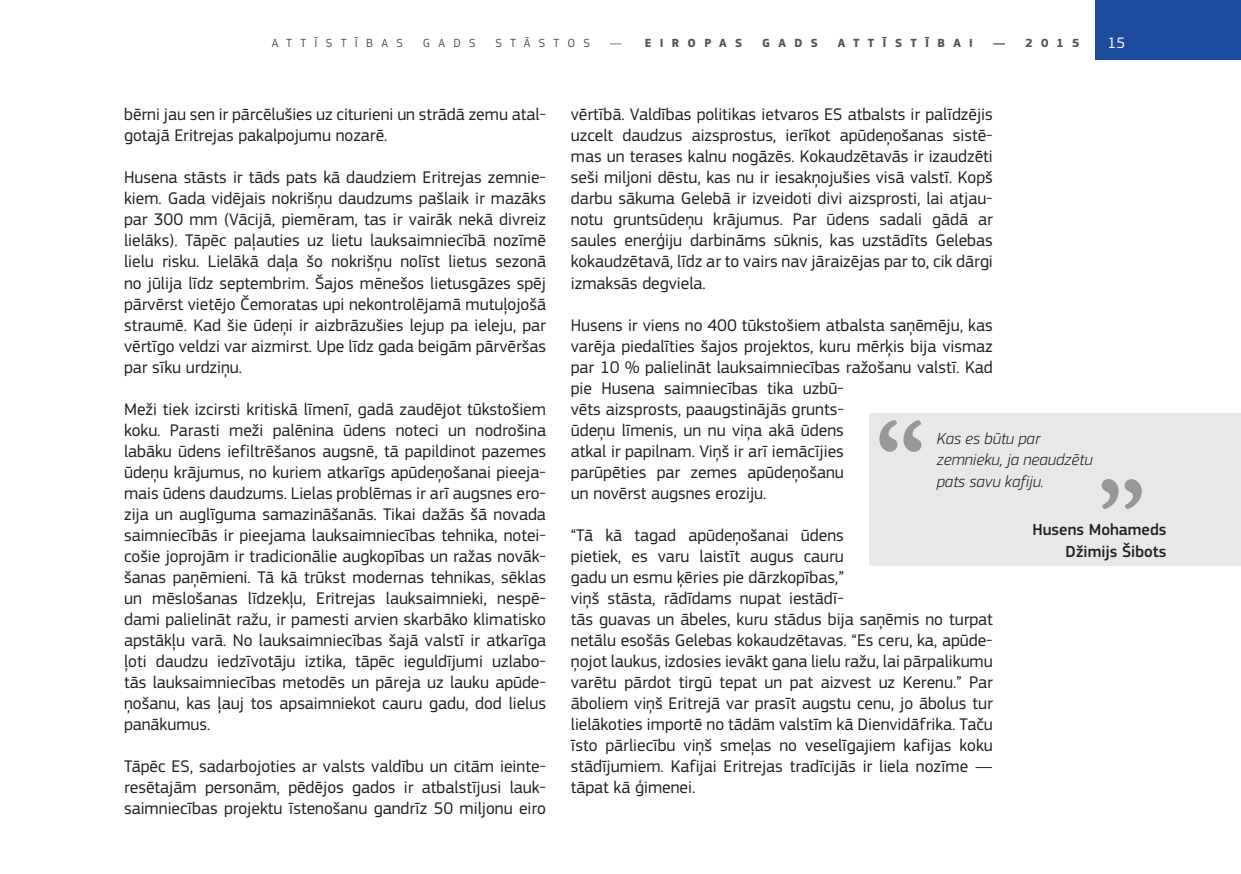
<style>
.page{position:relative;width:1241px;height:874px;background:#fff}
.page>*{position:absolute;margin:0;border:0;box-sizing:border-box;transform-origin:0 0}
.body{font:17.5px/21px "EC Square Sans Pro";color:#231f20;text-align:justify}
.quote{font:italic 300 16.62px/21.9px "EC Square Sans Pro";color:#231f20}
.quote_source{font:500 16.62px/21.9px "EC Square Sans Pro";color:#231f20;text-align:right}
.page_number{font:15.75px "EC Square Sans Pro";color:#fff}
.t1{font:700 12.25px "EC Square Sans Pro";letter-spacing:.675em;color:#505457}
.t2{font:12.25px "EC Square Sans Pro";letter-spacing:.675em;color:#505457}
.s1{font-weight:400}
</style>
<div class="page">
<div style="left:1095px;top:0;width:145px;height:60px;background:#1e4b9d"></div>
<div style="left:868px;top:412px;width:372px;height:153px;background:#e7e9e9"></div>
<svg style="left:1101px;top:479px;width:40px;height:30px"></svg>
<svg style="left:879px;top:420px;width:42px;height:31px"></svg>
<p class="t2" style="left:272px;top:36px;width:132px">ATTĪSTĪBAS</p>
<p class="t2" style="left:422px;top:36px;width:54px">GADS</p>
<p class="t2" style="left:495px;top:36px;width:96px">STĀSTOS</p>
<p class="t1" style="left:610px;top:36px;width:134px"><span class="s1">—</span> EIROPAS</p>
<p class="t1" style="left:762px;top:36px;width:57px">GADS</p>
<p class="t1" style="left:837px;top:36px;width:136px">ATTĪSTĪBAI</p>
<p class="t1" style="left:992px;top:36px;width:88px">— 2015</p>
<p class="page_number" style="left:1107px;top:34px;width:19px">15</p>
<p class="body" style="left:124px;top:104px;width:423px">bērni jau sen ir pārcēlušies uz citurieni un strādā zemu atal&shy;gotajā Eritrejas pakalpojumu nozarē.</p>
<p class="body" style="left:124px;top:167px;width:423px">Husena stāsts ir tāds pats kā daudziem Eritrejas zemnie&shy;kiem. Gada vidējais nokrišņu daudzums pašlaik ir mazāks par 300 mm (Vācijā, piemēram, tas ir vairāk nekā divreiz lielāks). Tāpēc paļauties uz lietu lauksaimniecībā nozīmē lielu risku. Lielākā daļa šo nokrišņu nolīst lietus sezonā no jūlija līdz septembrim. Šajos mēnešos lietusgāzes spēj pārvērst vietējo Čemoratas upi nekontrolējamā mutuļojošā straumē. Kad šie ūdeņi ir aizbrāzušies lejup pa ieleju, par vērtīgo veldzi var aizmirst. Upe līdz gada beigām pārvēršas par sīku urdziņu.</p>
<p class="body" style="left:124px;top:398px;width:423px">Meži tiek izcirsti kritiskā līmenī, gadā zaudējot tūkstošiem koku. Parasti meži palēnina ūdens noteci un nodrošina labāku ūdens iefiltrēšanos augsnē, tā papildinot pazemes ūdeņu krājumus, no kuriem atkarīgs apūdeņošanai pieeja&shy;mais ūdens daudzums. Lielas problēmas ir arī augsnes ero&shy;zija un auglīguma samazināšanās. Tikai dažās šā novada saimniecībās ir pieejama lauksaimniecības tehnika, notei&shy;cošie joprojām ir tradicionālie augkopības un ražas novāk&shy;šanas paņēmieni. Tā kā trūkst modernas tehnikas, sēklas un mēslošanas līdzekļu, Eritrejas lauksaimnieki, nespē&shy;dami palielināt ražu, ir pamesti arvien skarbāko klimatisko apstākļu varā. No lauksaimniecības šajā valstī ir atkarīga ļoti daudzu iedzīvotāju iztika, tāpēc ieguldījumi uzlabo&shy;tās lauksaimniecības metodēs un pāreja uz lauku apūde&shy;ņošanu, kas ļauj tos apsaimniekot cauru gadu, dod lielus panākumus.</p>
<p class="body" style="left:124px;top:755px;width:423px">Tāpēc ES, sadarbojoties ar valsts valdību un citām ieinte&shy;resētajām personām, pēdējos gados ir atbalstījusi lauk&shy;saimniecības projektu īstenošanu gandrīz 50 miljonu eiro</p>
<p class="body" style="left:570px;top:104px;width:423px">vērtībā. Valdības politikas ietvaros ES atbalsts ir palīdzējis uzcelt daudzus aizsprostus, ierīkot apūdeņošanas sistē&shy;mas un terases kalnu nogāzēs. Kokaudzētavās ir izaudzēti seši miljoni dēstu, kas nu ir iesakņojušies visā valstī. Kopš darbu sākuma Gelebā ir izveidoti divi aizsprosti, lai atjau&shy;notu gruntsūdeņu krājumus. Par ūdens sadali gādā ar saules enerģiju darbināms sūknis, kas uzstādīts Gelebas kokaudzētavā, līdz ar to vairs nav jāraizējas par to, cik dārgi izmaksās degviela.</p>
<p class="body" style="left:570px;top:314px;width:423px;text-align:left">Husens ir viens no 400 tūkstošiem atbalsta saņēmēju, kas varēja piedalīties šajos projektos, kuru mērķis bija vismaz par 10 % palielināt lauksaimniecības ražošanu valstī. Kad pie Husena saimniecības tika uzbū-<br>vēts aizsprosts, paaugstinājās grunts-<br>ūdeņu līmenis, un nu viņa akā ūdens<br>atkal ir papilnam. Viņš ir arī iemācījies<br>parūpēties par zemes apūdeņošanu<br>un novērst augsnes eroziju.</p>
<p class="body" style="left:570px;top:524px;width:423px;text-align:left">“Tā kā tagad apūdeņošanai ūdens<br>pietiek, es varu laistīt augus cauru<br>gadu un esmu ķēries pie dārzkopības,”<br>viņš stāsta, rādīdams nupat iestādī-<br>tās guavas un ābeles, kuru stādus bija saņēmis no turpat netālu esošās Gelebas kokaudzētavas. “Es ceru, ka, apūde&shy;ņojot laukus, izdosies ievākt gana lielu ražu, lai pārpalikumu varētu pārdot tirgū tepat un pat aizvest uz Kerenu.” Par āboliem viņš Eritrejā var prasīt augstu cenu, jo ābolus tur lielākoties importē no tādām valstīm kā Dienvidāfrika. Taču īsto pārliecību viņš smeļas no veselīgajiem kafijas koku stādījumiem. Kafijai Eritrejas tradīcijās ir liela nozīme — tāpat kā ģimenei.</p>
<p class="quote" style="left:936px;top:427px;width:157px">Kas es būtu par zemnieku, ja neaudzētu pats savu kafiju.</p>
<p class="quote_source" style="left:1032px;top:518px;width:135px">Husens Mohameds<br>Džimijs Šibots</p>
</div>
